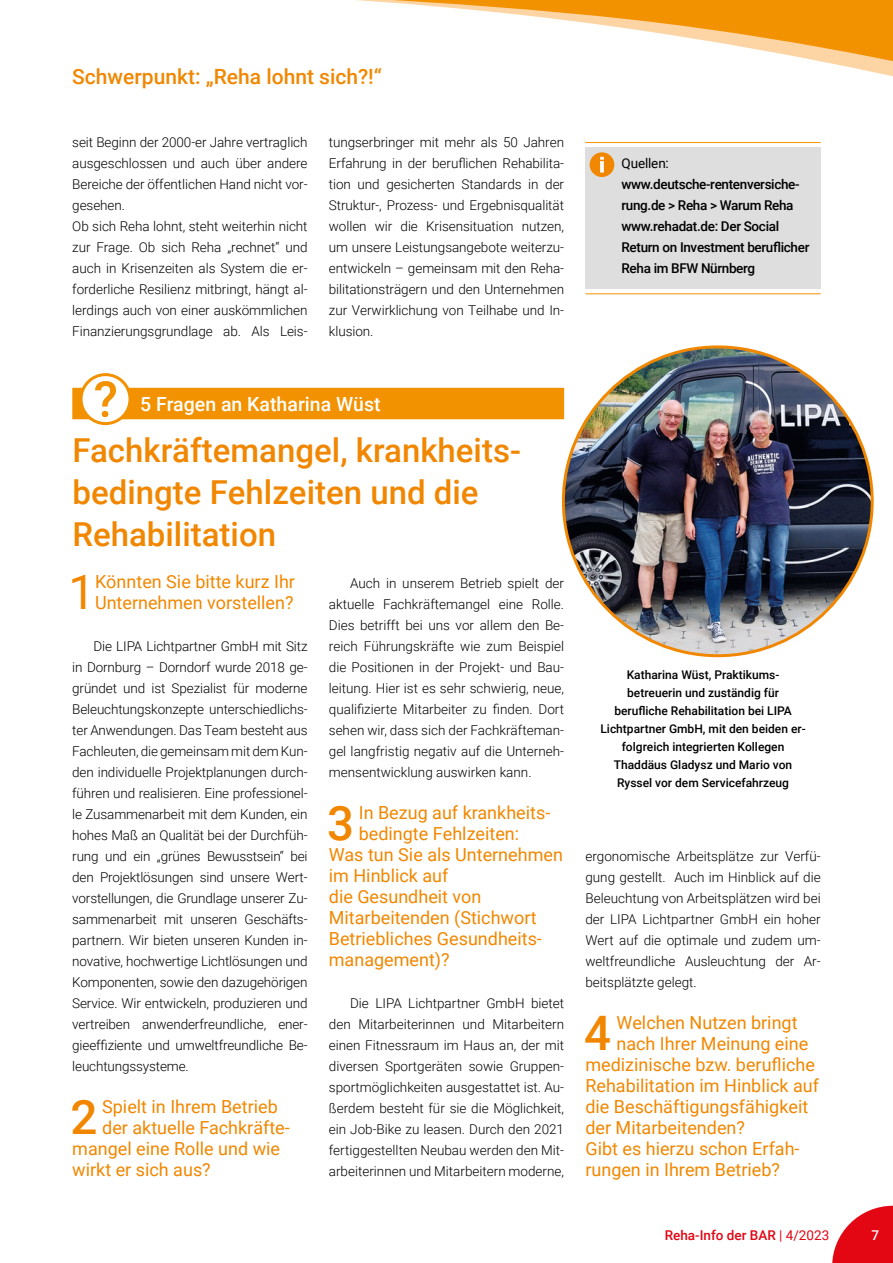
<style>
.page{position:relative;width:893px;height:1263px;background:#fff}
.page>*{position:absolute;margin:0;border:0;box-sizing:border-box;transform-origin:0 0}
.Fließtext_9pt{font:500 47.55px "Roboto";color:#f18700}
.Fließtext_9pt-2{font:47.55px "Roboto";color:#f18700}
.Headline{font:500 33px/42px "Roboto";color:#f18700}
.Rubrikentitel{font:500 21px "Roboto";color:#f18700}
.Subheadline_14pt{font:500 19.5px "Roboto";color:#fff}
.Fließtext_9pt-3{font:18px/21px "Roboto";color:#f18700}
.Fließtext_9_pt_Block{font:300 13.5px/21px "Roboto";letter-spacing:-.005em;color:#000;text-align:justify}
.Infokasten{font:500 13.5px/21px "Roboto";letter-spacing:-.025em;color:#000}
.t1{font:500 13.5px "Roboto";color:#e30613}
.Infokasten-2{font:13.5px "Roboto";letter-spacing:-.01em;color:#000}
.t2{font:500 13.5px "Roboto";color:#fff}
.t3{font:500 12px/18px "Roboto";color:#000;text-align:center}
.s1{font-weight:400}
</style>
<div class="page">
<svg style="left:832px;top:1206px;width:61px;height:57px"></svg>
<svg style="left:357px;top:0;width:536px;height:77px"></svg>
<div style="left:585px;top:147px;width:236px;height:37px;background:#dedede"></div>
<hr style="left:585px;top:142px;width:236px;height:1px;background:#f39200">
<div style="left:585px;top:168px;width:236px;height:121px;background:#dedede"></div>
<hr style="left:585px;top:293px;width:236px;height:1px;background:#f39200">
<div style="left:590px;top:152px;width:24px;height:25px;background:#f18700;border-radius:50%"></div>
<svg style="left:600px;top:161px;width:4px;height:12px"></svg>
<svg style="left:600px;top:157px;width:4px;height:3px"></svg>
<div style="left:72px;top:388px;width:492px;height:31px;background:#f39200"></div>
<svg style="left:81px;top:375px;width:49px;height:49px"></svg>
<svg style="left:95px;top:381px;width:21px;height:36px"></svg>
<div style="left:80px;top:373px;width:52px;height:52px;border:3px solid #f39200;border-radius:50%"></div>
<img style="left:563px;top:347px;width:309px;height:309px;border-radius:154px">
<h1 class="Rubrikentitel" style="left:72px;top:62px;width:311px">Schwerpunkt: „Reha lohnt sich?!“</h1>
<p class="Fließtext_9_pt_Block" style="left:72px;top:131px;width:237px">seit Beginn der 2000-er Jahre vertraglich ausgeschlossen und auch über andere Bereiche der öffentlichen Hand nicht vor&shy;gesehen.</p>
<p class="Fließtext_9_pt_Block" style="left:72px;top:215px;width:237px">Ob sich Reha lohnt, steht weiterhin nicht zur Frage. Ob sich Reha „rechnet“ und auch in Krisenzeiten als System die er&shy;forderliche Resilienz mitbringt, hängt al&shy;lerdings auch von einer auskömmlichen Finanzierungsgrundlage ab. Als Leis-</p>
<p class="Fließtext_9_pt_Block" style="left:329px;top:131px;width:237px">tungserbringer mit mehr als 50 Jahren Erfahrung in der beruflichen Rehabilita&shy;tion und gesicherten Standards in der Struktur-, Prozess- und Ergebnisqualität wollen wir die Krisensituation nutzen, um unsere Leistungsangebote weiterzu&shy;entwickeln – gemeinsam mit den Reha&shy;bilitationsträgern und den Unternehmen zur Verwirklichung von Teilhabe und In&shy;klusion.</p>
<p class="Infokasten-2" style="left:621px;top:154px;width:49px">Quellen:</p>
<p class="Infokasten" style="left:621px;top:173px;width:189px">www.deutsche-rentenversiche&shy;rung.de &gt; Reha &gt; Warum Reha www.rehadat.de: Der Social<br>Return on Investment beruflicher<br>Reha im BFW Nürnberg</p>
<p class="Subheadline_14pt" style="left:140px;top:390px;width:242px">5 Fragen an Katharina Wüst</p>
<h3 class="Headline" style="left:72px;top:428px;width:448px">Fachkräftemangel, krankheits&shy;bedingte Fehlzeiten und die<br>Rehabilitation</h3>
<p class="Fließtext_9pt-2" style="left:68px;top:559px;width:28px">1</p>
<p class="Fließtext_9pt-3" style="left:95px;top:570px;width:201px">Könnten Sie bitte kurz Ihr<br>Unternehmen vorstellen?</p>
<p class="Fließtext_9_pt_Block" style="left:72px;top:635px;width:237px;text-indent:21px">Die LIPA Lichtpartner GmbH mit Sitz in Dornburg – Dorndorf wurde 2018 ge&shy;gründet und ist Spezialist für moderne Beleuchtungskonzepte unterschiedlichs&shy;ter Anwendungen. Das Team besteht aus Fachleuten, die gemeinsam mit dem Kun&shy;den individuelle Projektplanungen durch&shy;führen und realisieren. Eine professionel&shy;le Zusammenarbeit mit dem Kunden, ein hohes Maß an Qualität bei der Durchfüh&shy;rung und ein „grünes Bewusstsein“ bei den Projektlösungen sind unsere Wert&shy;vorstellungen, die Grundlage unserer Zu&shy;sammenarbeit mit unseren Geschäfts&shy;partnern. Wir bieten unseren Kunden in&shy;novative, hochwertige Lichtlösungen und Komponenten, sowie den dazugehörigen Service. Wir entwickeln, produzieren und vertreiben anwenderfreundliche, ener&shy;gieeffiziente und umweltfreundliche Be&shy;leuchtungssysteme.</p>
<p class="Fließtext_9pt" style="left:70px;top:1084px;width:29px">2</p>
<p class="Fließtext_9pt-3" style="left:102px;top:1095px;width:177px">Spielt in Ihrem Betrieb</p>
<p class="Fließtext_9pt-3" style="left:102px;top:1116px;width:189px">der aktuelle Fachkräfte-</p>
<p class="Fließtext_9pt-3" style="left:72px;top:1137px;width:209px">mangel eine Rolle und wie</p>
<p class="Fließtext_9pt-3" style="left:72px;top:1158px;width:140px">wirkt er sich aus?</p>
<p class="Fließtext_9_pt_Block" style="left:329px;top:572px;width:237px;text-indent:21px">Auch in unserem Betrieb spielt der aktuelle Fachkräftemangel eine Rolle.<br>Dies betrifft bei uns vor allem den Be&shy;reich Führungskräfte wie zum Beispiel die Positionen in der Projekt- und Bau&shy;leitung. Hier ist es sehr schwierig, neue, qualifizierte Mitarbeiter zu finden. Dort sehen wir, dass sich der Fachkräfteman&shy;gel langfristig negativ auf die Unterneh&shy;mensentwicklung auswirken kann.</p>
<p class="Fließtext_9pt" style="left:327px;top:790px;width:29px">3</p>
<p class="Fließtext_9pt-3" style="left:359px;top:801px;width:193px">In Bezug auf krankheits-</p>
<p class="Fließtext_9pt-3" style="left:359px;top:822px;width:162px">bedingte Fehlzeiten:</p>
<p class="Fließtext_9pt-3" style="left:329px;top:843px;width:236px">Was tun Sie als Unternehmen</p>
<p class="Fließtext_9pt-3" style="left:329px;top:864px;width:121px">im Hinblick auf</p>
<p class="Fließtext_9pt-3" style="left:329px;top:885px;width:154px">die Gesundheit von</p>
<p class="Fließtext_9pt-3" style="left:329px;top:906px;width:209px">Mitarbeitenden (Stichwort</p>
<p class="Fließtext_9pt-3" style="left:329px;top:927px;width:215px">Betriebliches Gesundheits-</p>
<p class="Fließtext_9pt-3" style="left:329px;top:948px;width:122px">management)?</p>
<p class="Fließtext_9_pt_Block" style="left:329px;top:992px;width:237px;text-indent:21px">Die LIPA Lichtpartner GmbH bietet den Mitarbeiterinnen und Mitarbeitern einen Fitnessraum im Haus an, der mit diversen Sportgeräten sowie Gruppen&shy;sportmöglichkeiten ausgestattet ist. Au&shy;ßerdem besteht für sie die Möglichkeit, ein Job-Bike zu leasen. Durch den 2021 fertiggestellten Neubau werden den Mit&shy;arbeiterinnen und Mitarbeitern moderne,</p>
<p class="t3" style="left:600px;top:665px;width:207px">Katharina Wüst, Praktikums&shy;betreuerin und zuständig für berufliche Rehabilitation bei LIPA<br>Lichtpartner GmbH, mit den beiden er&shy;folgreich integrierten Kollegen<br>Thaddäus Gladysz und Mario von<br>Ryssel vor dem Servicefahrzeug</p>
<p class="Fließtext_9_pt_Block" style="left:585px;top:845px;width:237px">ergonomische Arbeitsplätze zur Verfü&shy;gung gestellt. Auch im Hinblick auf die Beleuchtung von Arbeitsplätzen wird bei der LIPA Lichtpartner GmbH ein hoher Wert auf die optimale und zudem um&shy;weltfreundliche Ausleuchtung der Ar&shy;beitsplätzte gelegt.</p>
<p class="Fließtext_9pt" style="left:584px;top:1000px;width:29px">4</p>
<p class="Fließtext_9pt-3" style="left:616px;top:1011px;width:183px">Welchen Nutzen bringt</p>
<p class="Fließtext_9pt-3" style="left:616px;top:1032px;width:193px">nach Ihrer Meinung eine</p>
<p class="Fließtext_9pt-3" style="left:585px;top:1053px;width:231px">medizinische bzw. berufliche</p>
<p class="Fließtext_9pt-3" style="left:585px;top:1074px;width:235px">Rehabilitation im Hinblick auf</p>
<p class="Fließtext_9pt-3" style="left:585px;top:1095px;width:224px">die Beschäftigungsfähigkeit</p>
<p class="Fließtext_9pt-3" style="left:585px;top:1116px;width:161px">der Mitarbeitenden?</p>
<p class="Fließtext_9pt-3" style="left:585px;top:1137px;width:216px">Gibt es hierzu schon Erfah-</p>
<p class="Fließtext_9pt-3" style="left:585px;top:1158px;width:196px">rungen in Ihrem Betrieb?</p>
<p class="t1" style="left:665px;top:1226px;width:166px">Reha-Info der BAR <span class="s1">| 4/2023</span></p>
<p class="t2" style="left:871px;top:1226px;width:9px">7</p>
</div>
